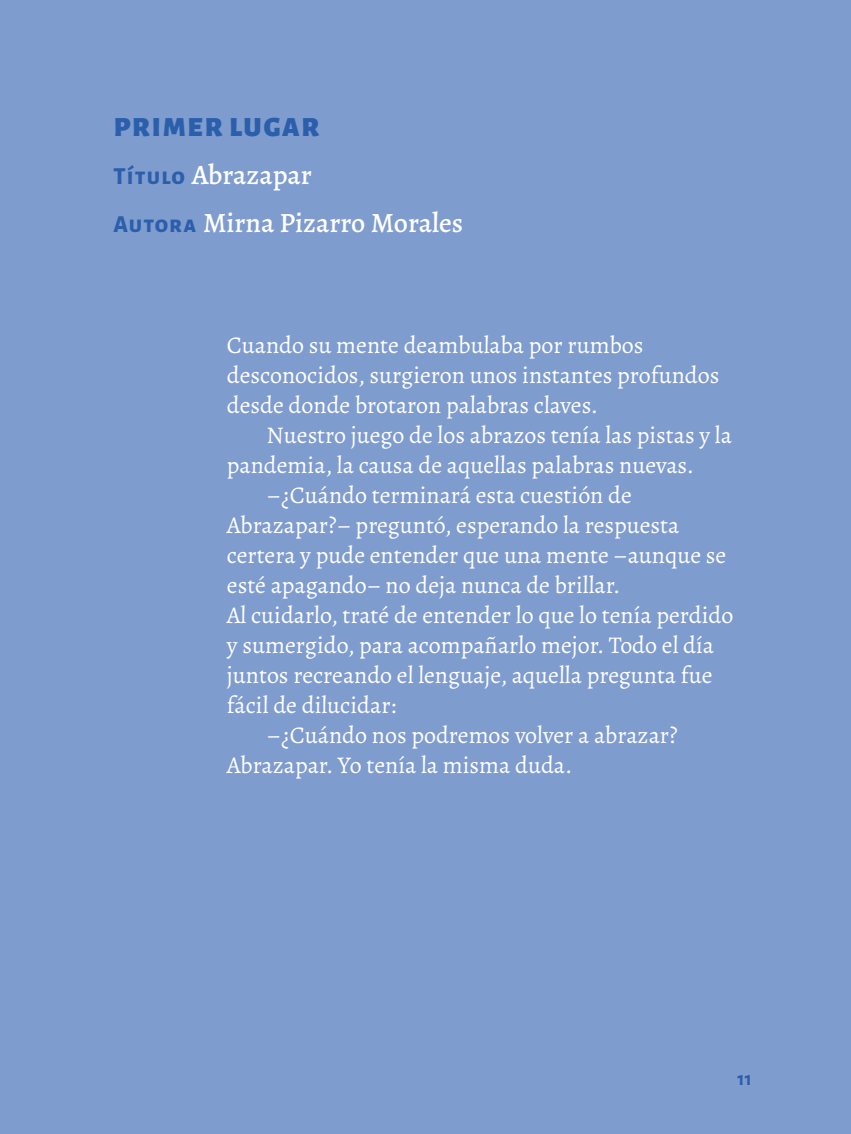
<style>
.page{position:relative;width:851px;height:1134px;background:#fff}
.page>*{position:absolute;margin:0;border:0;box-sizing:border-box;transform-origin:0 0}
.Subtitulo_autores{font:500 28px "Alegreya";color:#fff}
.subtitulo{font:500 28px "Alegreya";color:#fff}
.subtitulo-2{font:900 28px "Alegreya Sans";letter-spacing:.07em;color:#2b5fab}
.párrafo_narrativa{font:24px/30px "Alegreya";color:#fff}
.t1{font:700 20px "Alegreya Sans";color:#2b5fab}
.s1{font-family:"Alegreya Sans";font-weight:800;font-size:24px;color:#2b5fab}
</style>
<div class="page">
<div style="left:0;top:0;width:850px;height:1134px;background:#7f9ccf"></div>
<p class="subtitulo-2" style="left:114px;top:104px;width:207px">PRIMER LUGAR</p>
<p class="subtitulo" style="left:113px;top:157px;width:200px"><span class="s1">Título</span> Abrazapar</p>
<p class="Subtitulo_autores" style="left:113px;top:205px;width:351px"><span class="s1">Autora</span> Mirna Pizarro Morales</p>
<p class="párrafo_narrativa" style="left:227px;top:330px;width:494px">Cuando su mente deambulaba por rumbos desconocidos, surgieron unos instantes profundos desde donde brotaron palabras claves.</p>
<p class="párrafo_narrativa" style="left:227px;top:420px;width:506px;text-indent:40px">Nuestro juego de los abrazos tenía las pistas y la pandemia, la causa de aquellas palabras nuevas.</p>
<p class="párrafo_narrativa" style="left:227px;top:480px;width:501px;text-indent:40px">–¿Cuándo terminará esta cuestión de Abrazapar?– preguntó, esperando la respuesta certera y pude entender que una mente –aunque se esté apagando– no deja nunca de brillar.</p>
<p class="párrafo_narrativa" style="left:227px;top:600px;width:508px">Al cuidarlo, traté de entender lo que lo tenía perdido y sumergido, para acompañarlo mejor. Todo el día juntos recreando el lenguaje, aquella pregunta fue fácil de dilucidar:</p>
<p class="párrafo_narrativa" style="left:266px;top:720px;width:412px">–¿Cuándo nos podremos volver a abrazar?</p>
<p class="párrafo_narrativa" style="left:227px;top:750px;width:347px">Abrazapar. Yo tenía la misma duda.</p>
<p class="t1" style="left:737px;top:1064px;width:16px">11</p>
</div>
